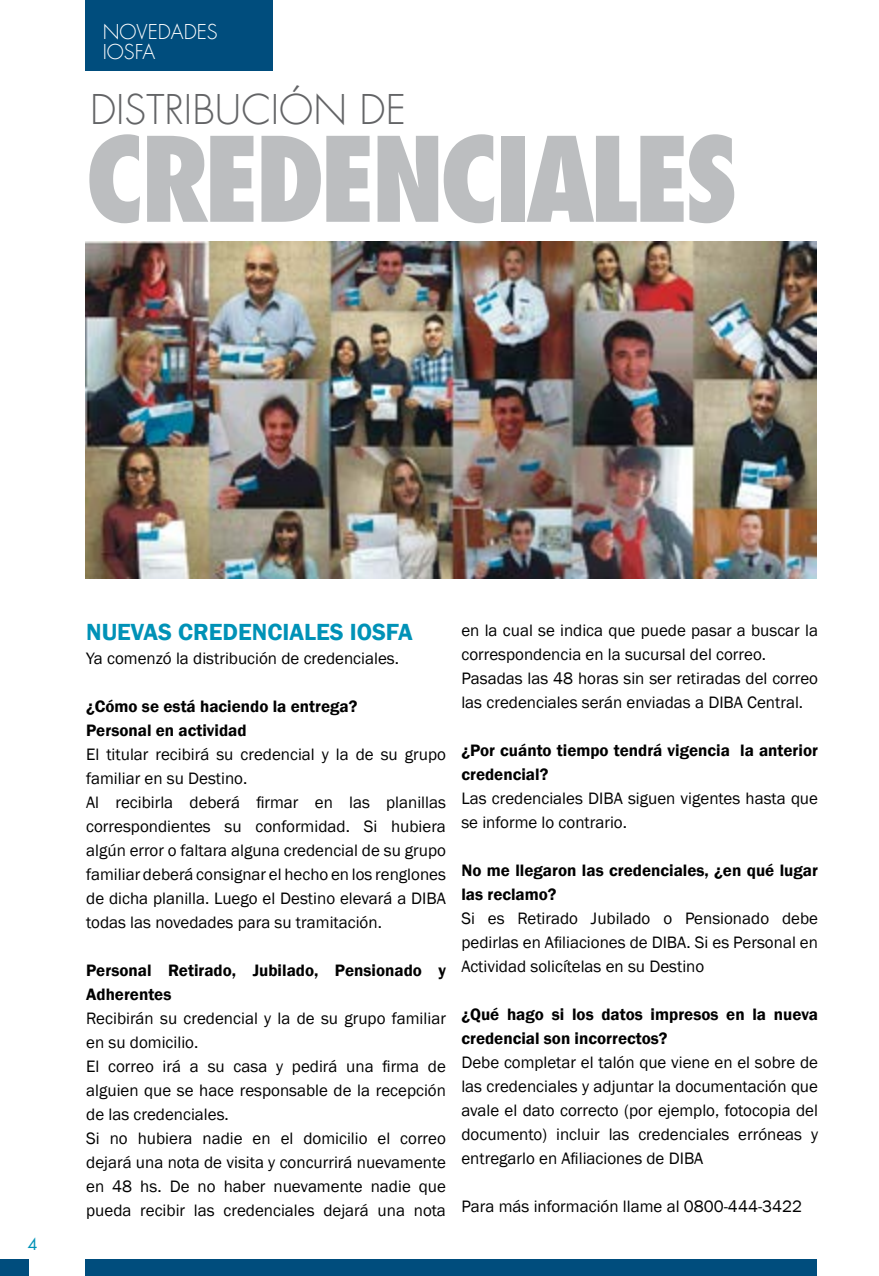
<style>
.page{position:relative;width:879px;height:1276px;background:#fff}
.page>*{position:absolute;margin:0;border:0;box-sizing:border-box;transform-origin:0 0}
.t1{font:800 condensed 114px "Futura LT";letter-spacing:-.05em;color:#bcbec0}
.t2{font:300 40px "Futura LT";color:#636466}
.t3{font:600 24px "Franklin Gothic";color:#0092b7}
.t4{font:300 20px "Futura LT";color:#fff}
.t5{font:18px "Futura";color:#0092b7}
.t6{font:17px/24px "Franklin Gothic";color:#000}
.t7{font:600 17px/24px "Franklin Gothic";color:#000}
</style>
<div class="page">
<div style="left:85px;top:1258px;width:731px;height:18px;background:#004d7d"></div>
<div style="left:0;top:1258px;width:29px;height:18px;background:#004d7d"></div>
<div style="left:85px;top:0;width:187px;height:70px;background:#004d7d"></div>
<img style="left:85px;top:241px;width:732px;height:337px">
<p class="t4" style="left:105px;top:8px;width:71px">ESPECIAL</p>
<p class="t4" style="left:103px;top:20px;width:117px">NOVEDADES</p>
<p class="t4" style="left:105px;top:28px;width:83px">VACACIONES</p>
<p class="t4" style="left:103px;top:40px;width:54px">IOSFA</p>
<h2 class="t2" style="left:90px;top:85px;width:311px">DISTRIBUCIÓN DE</h2>
<h1 class="t1" style="left:85px;top:108px;width:655px">CREDENCIALES</h1>
<p class="t5" style="left:28px;top:1233px;width:12px">4</p>
<h3 class="t3" style="left:86px;top:617px;width:31px">Nuevas</h3>
<h3 class="t3" style="left:178px;top:617px;width:15px">credenciales</h3>
<h3 class="t3" style="left:350px;top:617px;width:65px">IOSFA</h3>
<p class="t6" style="left:86px;top:646px;width:314px">Ya comenzó la distribución de credenciales.</p>
<p class="t7" style="left:86px;top:694px;width:273px">¿Cómo se está haciendo la entrega?<br>Personal en actividad</p>
<p class="t6" style="left:86px;top:742px;width:361px">El titular recibirá su credencial y la de su grupo familiar en su Destino.<br>Al recibirla deberá firmar en las planillas correspondientes su conformidad. Si hubiera algún error o faltara alguna credencial de su grupo familiar deberá consignar el hecho en los renglones de dicha planilla. Luego el Destino elevará a DIBA todas las novedades para su tramitación.</p>
<p class="t7" style="left:86px;top:958px;width:361px">Personal Retirado, Jubilado, Pensionado y<br>Adherentes</p>
<p class="t6" style="left:86px;top:1006px;width:361px">Recibirán su credencial y la de su grupo familiar en su domicilio.<br>El correo irá a su casa y pedirá una firma de alguien que se hace responsable de la recepción de las credenciales.<br>Si no hubiera nadie en el domicilio el correo dejará una nota de visita y concurrirá nuevamente en 48 hs. De no haber nuevamente nadie que pueda recibir las credenciales dejará una nota</p>
<p class="t6" style="left:461px;top:618px;width:358px">en la cual se indica que puede pasar a buscar la correspondencia en la sucursal del correo.<br>Pasadas las 48 horas sin ser retiradas del correo las credenciales serán enviadas a DIBA Central.</p>
<p class="t7" style="left:461px;top:738px;width:358px">¿Por cuánto tiempo tendrá vigencia la anterior credencial?</p>
<p class="t6" style="left:461px;top:787px;width:358px">Las credenciales DIBA siguen vigentes hasta que se informe lo contrario.</p>
<p class="t7" style="left:461px;top:858px;width:358px">No me llegaron las credenciales, ¿en qué lugar las reclamo?</p>
<p class="t6" style="left:461px;top:907px;width:358px;text-align:justify">Si es Retirado Jubilado o Pensionado debe pedirlas en Afiliaciones de DIBA. Si es Personal en Actividad solicítelas en su Destino</p>
<p class="t7" style="left:461px;top:1002px;width:358px">¿Qué hago si los datos impresos en la nueva credencial son incorrectos?</p>
<p class="t6" style="left:461px;top:1051px;width:358px;text-align:justify">Debe completar el talón que viene en el sobre de las credenciales y adjuntar la documentación que avale el dato correcto (por ejemplo, fotocopia del documento) incluir las credenciales erróneas y entregarlo en Afiliaciones de DIBA</p>
<p class="t6" style="left:461px;top:1195px;width:342px">Para más información llame al 0800-444-3422</p>
</div>
